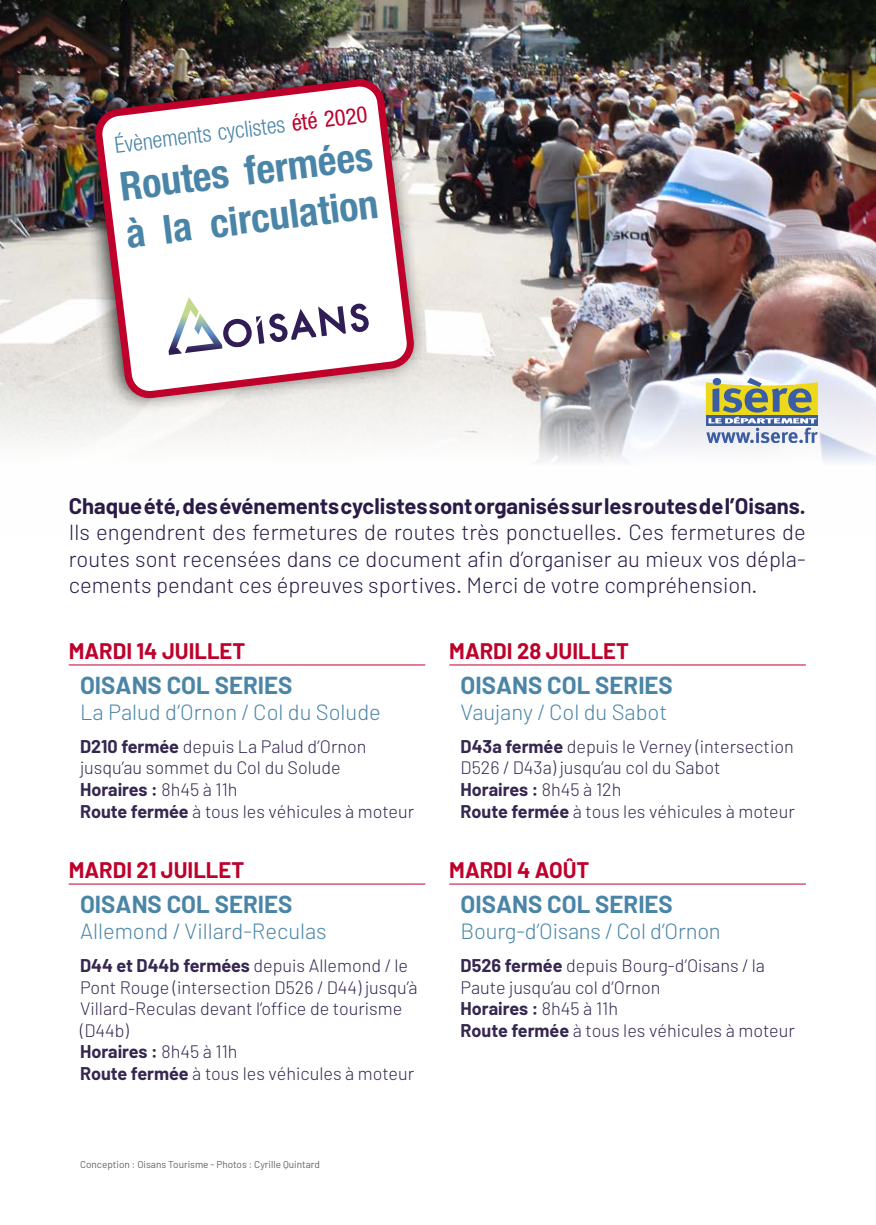
<style>
.page{position:relative;width:876px;height:1225px;background:#fff}
.page>*{position:absolute;margin:0;border:0;box-sizing:border-box;transform-origin:0 0}
.t1{font:700 condensed 40px/48px "Helvetica Neue LT Std";color:#4a85a7}
.t2{font:700 24px "Barlow";color:#4a85a7}
.t3{font:300 condensed 22.6px "Helvetica Neue LT Std";color:#4a85a7}
.t4{font:300 22px/26.4px "Barlow";color:#2a1a46;text-align:justify}
.t5{font:300 22px "Barlow";color:#4a85a7}
.t6{font:700 22px "Barlow";color:#2a1a46}
.t7{font:700 22px "Barlow";color:#be002b}
.t8{font:300 18px/21.6px "Barlow";color:#352750}
.t9{font:10px "Barlow";color:#636363}
.s1{font-weight:400;color:#be002b}
.s2{font-weight:700}
</style>
<div class="page">
<img style="left:0;top:0;width:876px;height:462px">
<div style="left:73px;top:59px;width:354px;height:354px;background:#000;opacity:.75"></div>
<svg style="left:98px;top:82px;width:314px;height:314px"></svg>
<hr style="left:69px;top:664px;width:356px;height:1px;background:#be002b">
<hr style="left:69px;top:883px;width:356px;height:1px;background:#be002b">
<hr style="left:449px;top:664px;width:357px;height:1px;background:#be002b">
<hr style="left:449px;top:883px;width:357px;height:1px;background:#be002b">
<svg style="left:169px;top:297px;width:200px;height:58px"></svg>
<svg style="left:706px;top:378px;width:112px;height:64px;background:#a6ae95"></svg>
<p class="t3" style="left:113px;top:132px;width:256px;rotate:-7deg">Évènements cyclistes <span class="s1">été 2020</span></p>
<h1 class="t1" style="left:117px;top:162px;width:256px;rotate:-7deg">Routes fermées à la circulation</h1>
<p class="t6" style="left:69px;top:489px;width:738px">Chaque été, des événements cyclistes sont organisés sur les routes de l’Oisans.</p>
<p class="t4" style="left:69px;top:518px;width:738px">Ils engendrent des fermetures de routes très ponctuelles. Ces fermetures de routes sont recensées dans ce document afin d’organiser au mieux vos dépla&shy;cements pendant ces épreuves sportives. Merci de votre compréhension.</p>
<p class="t7" style="left:69px;top:635px;width:178px">MARDI 14 JUILLET</p>
<h2 class="t2" style="left:80px;top:667px;width:214px">OISANS COL SERIES</h2>
<p class="t5" style="left:80px;top:698px;width:302px">La Palud d’Ornon / Col du Solude</p>
<p class="t8" style="left:80px;top:735px;width:336px"><span class="s2">D210 fermée</span> depuis La Palud d’Ornon jusqu’au sommet du Col du Solude<br><span class="s2">Horaires :</span> 8h45 à 11h<br><span class="s2">Route fermée</span> à tous les véhicules à moteur</p>
<p class="t7" style="left:69px;top:854px;width:177px">MARDI 21 JUILLET</p>
<h2 class="t2" style="left:80px;top:886px;width:214px">OISANS COL SERIES</h2>
<p class="t5" style="left:80px;top:917px;width:248px">Allemond / Villard-Reculas</p>
<p class="t8" style="left:80px;top:954px;width:339px"><span class="s2">D44 et D44b fermées</span> depuis Allemond / le Pont Rouge (intersection D526 / D44) jusqu’à Villard-Reculas devant l’office de tourisme (D44b)<br><span class="s2">Horaires :</span> 8h45 à 11h<br><span class="s2">Route fermée</span> à tous les véhicules à moteur</p>
<p class="t9" style="left:80px;top:1157px;width:241px">Conception : Oisans Tourisme - Photos : Cyrille Quintard</p>
<p class="t7" style="left:449px;top:635px;width:181px">MARDI 28 JUILLET</p>
<h2 class="t2" style="left:461px;top:667px;width:214px">OISANS COL SERIES</h2>
<p class="t5" style="left:461px;top:698px;width:208px">Vaujany / Col du Sabot</p>
<p class="t8" style="left:461px;top:735px;width:336px"><span class="s2">D43a fermée</span> depuis le Verney (intersection D526 / D43a) jusqu’au col du Sabot<br><span class="s2">Horaires :</span> 8h45 à 12h<br><span class="s2">Route fermée</span> à tous les véhicules à moteur</p>
<p class="t7" style="left:449px;top:854px;width:142px">MARDI 4 AOÛT</p>
<h2 class="t2" style="left:461px;top:886px;width:214px">OISANS COL SERIES</h2>
<p class="t5" style="left:461px;top:917px;width:262px">Bourg-d’Oisans / Col d’Ornon</p>
<p class="t8" style="left:461px;top:954px;width:336px"><span class="s2">D526 fermée</span> depuis Bourg-d’Oisans / la<br>Paute jusqu’au col d’Ornon<br><span class="s2">Horaires :</span> 8h45 à 11h<br><span class="s2">Route fermée</span> à tous les véhicules à moteur</p>
</div>
